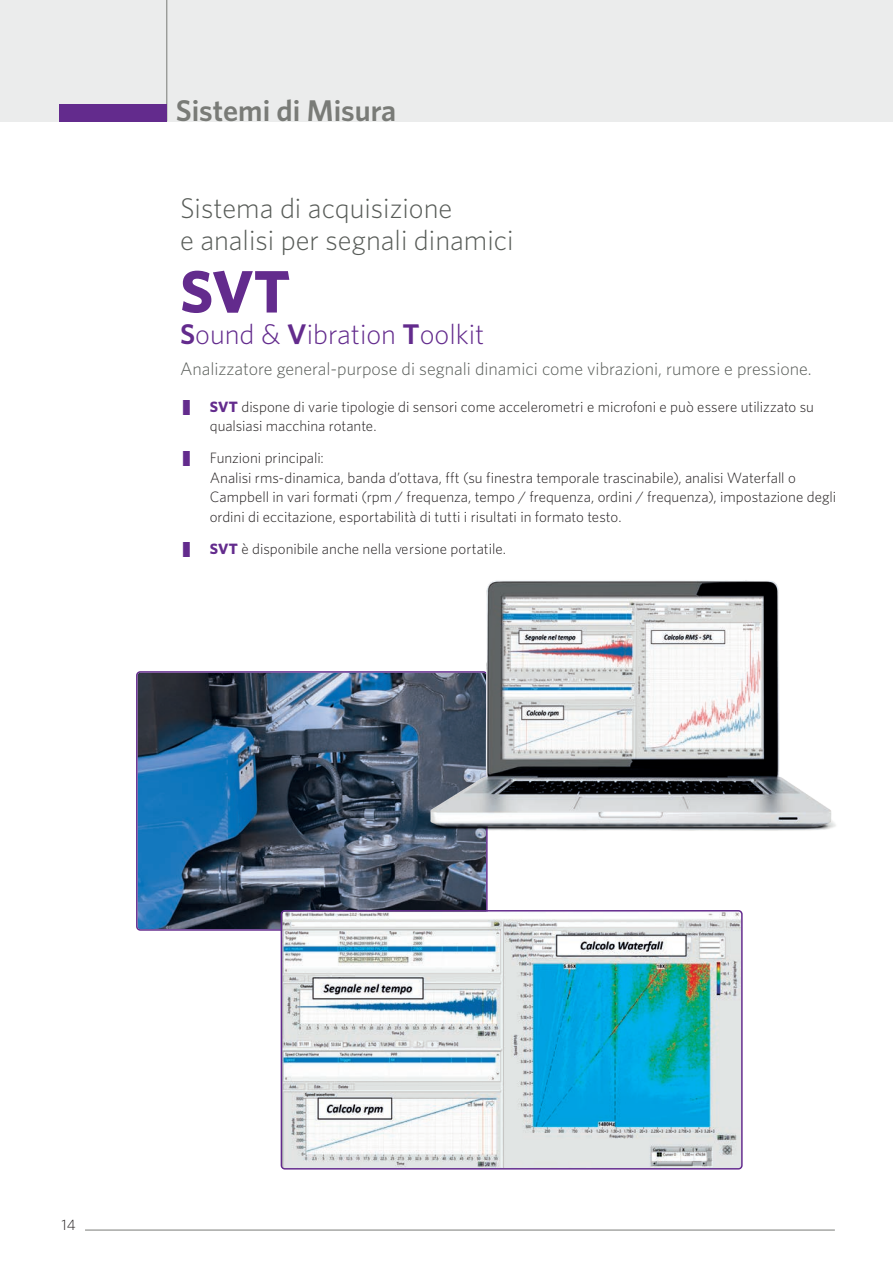
<style>
.page{position:relative;width:893px;height:1263px;background:#fff}
.page>*{position:absolute;margin:0;border:0;box-sizing:border-box;transform-origin:0 0}
.t1{font:700 60px "Whitney";color:#632b8d}
.t2{font:600 30px "Whitney";color:#797b77}
.t3{font:300 28.5px/31.7px "Whitney";color:#585c58}
.t4{font:300 28.5px "Whitney";color:#632b8d}
.t5{font:300 18px "Whitney";color:#585c58}
.t6{font:300 15px/19.5px "Whitney";color:#231f20}
.t7{font:300 15px "Whitney";color:#632b8d}
.s1{font-weight:600}
.s2{font-weight:700;color:#632b8d}
</style>
<div class="page">
<hr style="left:85px;top:1230px;width:750px;height:1px;background:#797b77">
<div style="left:0;top:0;width:893px;height:121px;background:#ebecec"></div>
<hr style="left:166px;top:0;width:1px;height:121px;background:#797b77">
<div style="left:60px;top:104px;width:107px;height:17px;background:#632b8d"></div>
<img style="left:139px;top:674px;width:346px;height:254px">
<div style="left:136px;top:671px;width:352px;height:260px;border:2px solid #632b8d;border-radius:3px"></div>
<img style="left:284px;top:913px;width:456px;height:253px">
<div style="left:281px;top:910px;width:462px;height:259px;border:2px solid #632b8d;border-radius:3px"></div>
<img style="left:403px;top:580px;width:433px;height:278px">
<p class="t2" style="left:176px;top:93px;width:222px">Sistemi di Misura</p>
<p class="t3" style="left:180px;top:192px;width:335px">Sistema di acquisizione<br>e analisi per segnali dinamici</p>
<p class="t1" style="left:180px;top:255px;width:112px">SVT</p>
<p class="t4" style="left:180px;top:318px;width:306px"><span class="s1">S</span>ound &amp; <span class="s1">V</span>ibration <span class="s1">T</span>oolkit</p>
<p class="t5" style="left:180px;top:358px;width:633px">Analizzatore general-purpose di segnali dinamici come vibrazioni, rumore e pressione.</p>
<p class="t7" style="left:183px;top:398px;width:9px">Δ</p>
<p class="t6" style="left:210px;top:396px;width:606px"><span class="s2">SVT</span> dispone di varie tipologie di sensori come accelerometri e microfoni e può essere utilizzato su qualsiasi macchina rotante.</p>
<p class="t7" style="left:183px;top:449px;width:9px">Δ</p>
<p class="t6" style="left:210px;top:448px;width:628px">Funzioni principali:<br>Analisi rms-dinamica, banda d’ottava, fft (su finestra temporale trascinabile), analisi Waterfall o Campbell in vari formati (rpm / frequenza, tempo / frequenza, ordini / frequenza), impostazione degli ordini di eccitazione, esportabilità di tutti i risultati in formato testo.</p>
<p class="t7" style="left:183px;top:540px;width:9px">Δ</p>
<p class="t6" style="left:210px;top:539px;width:298px"><span class="s2">SVT</span> è disponibile anche nella versione portatile.</p>
<p class="t6" style="left:62px;top:1214px;width:16px">14</p>
</div>
